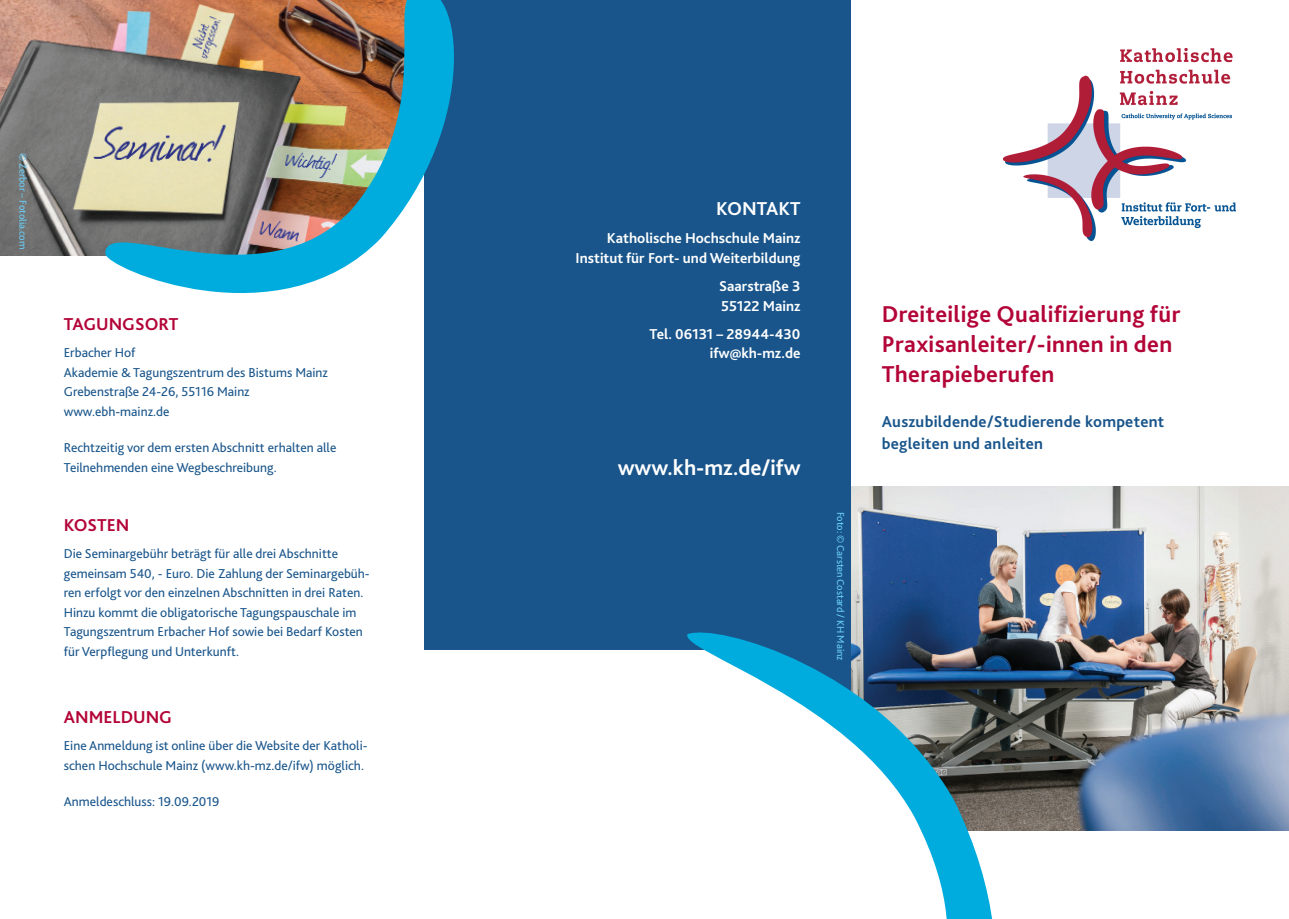
<style>
.page{position:relative;width:1289px;height:919px;background:#fff}
.page>*{position:absolute;margin:0;border:0;box-sizing:border-box;transform-origin:0 0}
.t1{font:700 24px/30px "Bliss 2";letter-spacing:.015em;color:#b30437}
.t2{font:700 22.5px "Bliss 2";color:#fff}
.t3{font:700 19.5px "Bliss 2";color:#fff}
.t4{font:700 18px "Bliss 2";color:#b30437}
.t5{font:700 16.5px/22.5px "Bliss 2";letter-spacing:.015em;color:#19558b}
.t6{font:700 15px/19.5px "Bliss 2";color:#fff;text-align:right}
.t7{font:13.5px/19.5px "Bliss 2";color:#19558b}
.t8{font:10.5px "Bliss 2";letter-spacing:-.01em;color:#6bcff6}
</style>
<div class="page">
<img style="left:850px;top:486px;width:438px;height:344px">
<img style="left:0;top:0;width:105px;height:256px">
<img style="left:1003px;top:49px;width:232px;height:191px">
<div style="left:424px;top:0;width:426px;height:649px;background:#19558b"></div>
<svg style="left:679px;top:622px;width:365px;height:296px"></svg>
<img style="left:105px;top:0;width:349px;height:293px">
<p class="t8" style="left:29px;top:153px;width:98px;rotate:90deg">© Zerbor – Fotolia.com</p>
<h3 class="t4" style="left:64px;top:313px;width:116px">TAGUNGSORT</h3>
<p class="t7" style="left:64px;top:342px;width:265px">Erbacher Hof<br>Akademie &amp; Tagungszentrum des Bistums Mainz<br>Grebenstraße 24-26, 55116 Mainz www.ebh-mainz.de</p>
<p class="t7" style="left:64px;top:437px;width:274px">Rechtzeitig vor dem ersten Abschnitt erhalten alle<br>Teilnehmenden eine Wegbeschreibung.</p>
<h3 class="t4" style="left:64px;top:514px;width:67px">KOSTEN</h3>
<p class="t7" style="left:64px;top:544px;width:307px">Die Seminargebühr beträgt für alle drei Abschnitte gemeinsam 540, - Euro. Die Zahlung der Seminargebüh&shy;ren erfolgt vor den einzelnen Abschnitten in drei Raten.<br>Hinzu kommt die obligatorische Tagungspauschale im Tagungszentrum Erbacher Hof sowie bei Bedarf Kosten für Verpflegung und Unterkunft.</p>
<h3 class="t4" style="left:64px;top:705px;width:110px">ANmELDUNG</h3>
<p class="t7" style="left:64px;top:735px;width:305px">Eine Anmeldung ist online über die Website der Katholi&shy;schen Hochschule Mainz (www.kh-mz.de/ifw) möglich.</p>
<p class="t7" style="left:64px;top:791px;width:157px">Anmeldeschluss: 19.09.2019</p>
<h3 class="t3" style="left:716px;top:197px;width:86px">KONTAKT</h3>
<p class="t6" style="left:575px;top:228px;width:226px">Katholische hochschule mainz<br>Institut für Fort- und Weiterbildung</p>
<p class="t6" style="left:719px;top:276px;width:83px;text-align:left">Saarstraße 3<br>55122 mainz</p>
<p class="t6" style="left:649px;top:323px;width:152px">Tel. 06131 – 28944-430 ifw@kh-mz.de</p>
<h2 class="t2" style="left:617px;top:453px;width:184px">www.kh-mz.de/ifw</h2>
<p class="t8" style="left:847px;top:511px;width:150px;rotate:90deg">Foto: © Carsten Costard / KH Mainz</p>
<h1 class="t1" style="left:881px;top:298px;width:300px">Dreiteilige Qualifizierung für<br>Praxisanleiter/-innen in den<br>Therapieberufen</h1>
<p class="t5" style="left:881px;top:409px;width:284px">Auszubildende/Studierende kompetent begleiten und anleiten</p>
</div>
